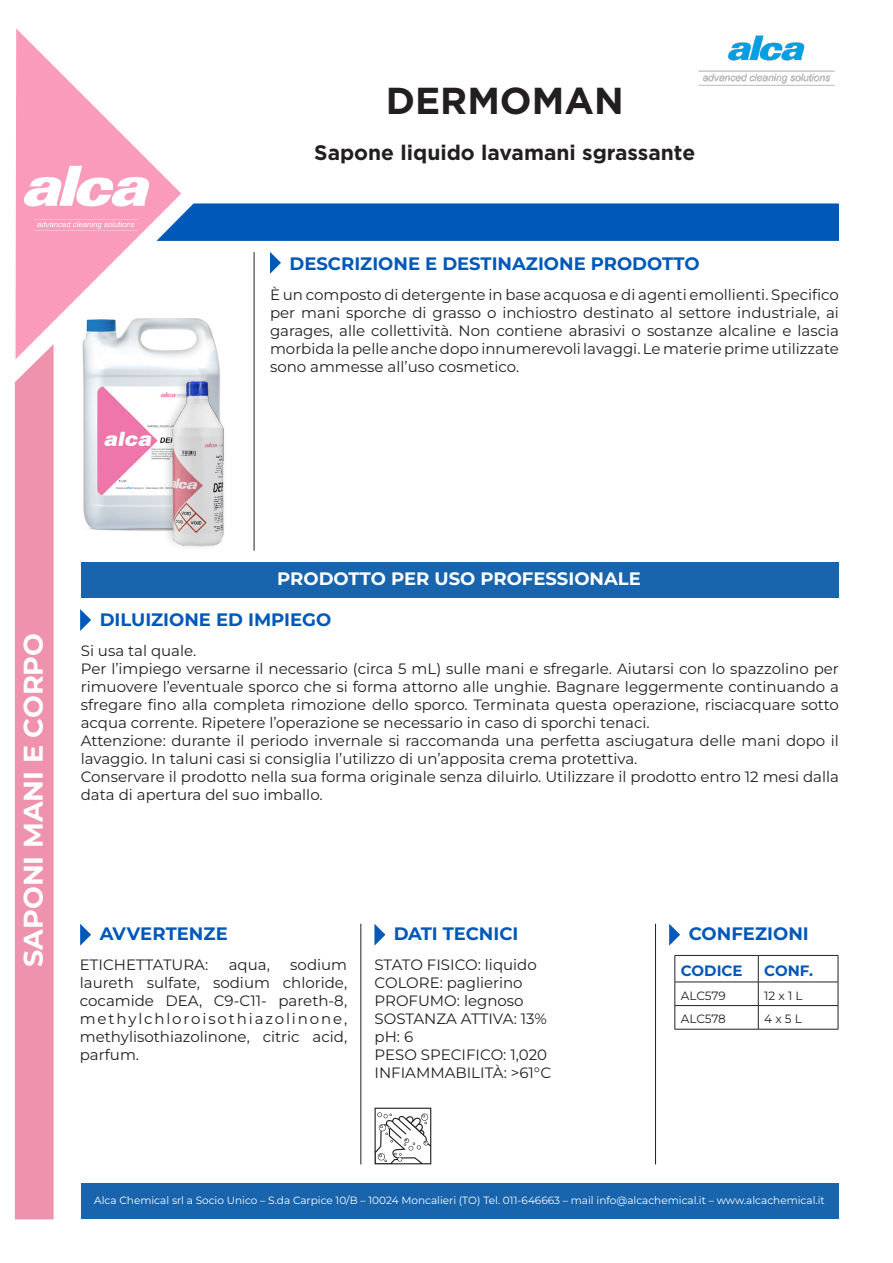
<style>
.page{position:relative;width:893px;height:1263px;background:#fff}
.page>*{position:absolute;margin:0;border:0;box-sizing:border-box;transform-origin:0 0}
.t1{font:700 37.5px "Gotham";color:#231f20}
.t2{font:700 27px "Montserrat";color:#fff}
.t3{font:700 21px "Gotham";color:#231f20}
.t4{font:700 18px "Montserrat";color:#0058b8}
.t5{font:700 18px "Montserrat";color:#fff}
.t6{font:15px/18px "Montserrat";color:#231f20;text-align:justify}
.t7{font:700 15px "Montserrat";color:#0058b8}
.t8{font:12px "Montserrat";letter-spacing:-.01em;color:#231f20}
.t9{font:10.5px "Montserrat";color:#fff}
</style>
<div class="page">
<img style="left:698px;top:35px;width:137px;height:51px">
<img style="left:83px;top:318px;width:137px;height:213px">
<div style="left:161px;top:372px;width:67px;height:180px;background:#231f20;opacity:.2"></div>
<img style="left:170px;top:381px;width:57px;height:170px">
<hr style="left:254px;top:252px;width:1px;height:299px;background:#231f20">
<svg style="left:270px;top:252px;width:11px;height:22px"></svg>
<svg style="left:80px;top:609px;width:11px;height:22px"></svg>
<svg style="left:16px;top:28px;width:165px;height:331px"></svg>
<svg style="left:24px;top:166px;width:125px;height:41px"></svg>
<svg style="left:34px;top:219px;width:104px;height:12px"></svg>
<svg style="left:156px;top:203px;width:683px;height:38px;background:#0a5eba"></svg>
<div style="left:15px;top:344px;width:39px;height:875px;background:#ef92ae"></div>
<div style="left:81px;top:561px;width:757px;height:36px;background:#1864ad"></div>
<div style="left:81px;top:1183px;width:757px;height:36px;background:#1864ad"></div>
<svg style="left:80px;top:924px;width:11px;height:22px"></svg>
<svg style="left:374px;top:924px;width:11px;height:22px"></svg>
<svg style="left:669px;top:924px;width:11px;height:22px"></svg>
<hr style="left:361px;top:924px;width:1px;height:240px;background:#231f20">
<hr style="left:655px;top:924px;width:1px;height:240px;background:#231f20">
<hr style="left:675px;top:955px;width:83px;height:1px;background:#231f20">
<hr style="left:758px;top:955px;width:80px;height:1px;background:#231f20">
<hr style="left:675px;top:982px;width:83px;height:1px;background:#231f20">
<hr style="left:758px;top:982px;width:80px;height:1px;background:#231f20">
<hr style="left:675px;top:1005px;width:83px;height:1px;background:#231f20">
<svg style="left:675px;top:956px;width:1px;height:73px"></svg>
<hr style="left:758px;top:1005px;width:80px;height:1px;background:#231f20">
<svg style="left:758px;top:956px;width:1px;height:73px"></svg>
<svg style="left:838px;top:956px;width:1px;height:73px"></svg>
<hr style="left:675px;top:1029px;width:83px;height:1px;background:#231f20">
<hr style="left:758px;top:1029px;width:80px;height:1px;background:#231f20">
<svg style="left:375px;top:1108px;width:56px;height:56px"></svg>
<p class="t1" style="left:386px;top:79px;width:239px">DERMOMAN</p>
<p class="t3" style="left:314px;top:140px;width:382px">Sapone liquido lavamani sgrassante</p>
<p class="t4" style="left:290px;top:251px;width:412px">DESCRIZIONE E DESTINAZIONE PRODOTTO</p>
<p class="t6" style="left:270px;top:286px;width:570px">È un composto di detergente in base acquosa e di agenti emollienti. Specifico per mani sporche di grasso o inchiostro destinato al settore industriale, ai garages, alle collettività. Non contiene abrasivi o sostanze alcaline e lascia morbida la pelle anche dopo innumerevoli lavaggi. Le materie prime utilizzate sono ammesse all’uso cosmetico.</p>
<p class="t2" style="left:15px;top:967px;width:335px;rotate:-90deg">SAPONI MANI E CORPO</p>
<p class="t5" style="left:277px;top:567px;width:365px">PRODOTTO PER USO PROFESSIONALE</p>
<p class="t4" style="left:100px;top:607px;width:233px">DILUIZIONE ED IMPIEGO</p>
<p class="t6" style="left:81px;top:641px;width:117px">Si usa tal quale.</p>
<p class="t6" style="left:81px;top:659px;width:760px">Per l’impiego versarne il necessario (circa 5 mL) sulle mani e sfregarle. Aiutarsi con lo spazzolino per rimuovere l’eventuale sporco che si forma attorno alle unghie. Bagnare leggermente continuando a sfregare fino alla completa rimozione dello sporco. Terminata questa operazione, risciacquare sotto acqua corrente. Ripetere l’operazione se necessario in caso di sporchi tenaci.</p>
<p class="t6" style="left:81px;top:731px;width:760px">Attenzione: durante il periodo invernale si raccomanda una perfetta asciugatura delle mani dopo il lavaggio. In taluni casi si consiglia l’utilizzo di un’apposita crema protettiva.</p>
<p class="t6" style="left:81px;top:767px;width:760px">Conservare il prodotto nella sua forma originale senza diluirlo. Utilizzare il prodotto entro 12 mesi dalla data di apertura del suo imballo.</p>
<p class="t4" style="left:100px;top:922px;width:130px">AVVERTENZE</p>
<p class="t4" style="left:394px;top:922px;width:126px">DATI TECNICI</p>
<p class="t4" style="left:689px;top:922px;width:122px">CONFEZIONI</p>
<p class="t6" style="left:80px;top:955px;width:130px">ETICHETTATURA:</p>
<p class="t6" style="left:229px;top:955px;width:43px">aqua,</p>
<p class="t6" style="left:80px;top:955px;width:269px;text-indent:210px">sodium laureth sulfate, sodium chloride, cocamide DEA, C9-C11- pareth-8, methylchloroisothiazolinone, methylisothiazolinone, citric acid, parfum.</p>
<p class="t6" style="left:375px;top:955px;width:164px">STATO FISICO: liquido</p>
<p class="t7" style="left:681px;top:961px;width:63px">CODICE</p>
<p class="t7" style="left:764px;top:961px;width:50px">CONF.</p>
<p class="t8" style="left:681px;top:987px;width:47px">ALC579</p>
<p class="t8" style="left:764px;top:987px;width:40px">12 x 1 L</p>
<p class="t8" style="left:681px;top:1011px;width:47px">ALC578</p>
<p class="t8" style="left:764px;top:1011px;width:39px">4 x 5 L</p>
<p class="t6" style="left:375px;top:973px;width:150px">COLORE: paglierino</p>
<p class="t6" style="left:375px;top:991px;width:151px">PROFUMO: legnoso</p>
<p class="t6" style="left:375px;top:1009px;width:174px">SOSTANZA ATTIVA: 13%</p>
<p class="t6" style="left:375px;top:1027px;width:40px">pH: 6</p>
<p class="t6" style="left:375px;top:1045px;width:174px">PESO SPECIFICO: 1,020</p>
<p class="t6" style="left:375px;top:1063px;width:178px">INFIAMMABILITÀ: &gt;61°C</p>
<p class="t9" style="left:94px;top:1193px;width:732px">Alca Chemical srl a Socio Unico – S.da Carpice 10/B – 10024 Moncalieri (TO) Tel. 011-646663 – mail info@alcachemical.it – www.alcachemical.it</p>
</div>
